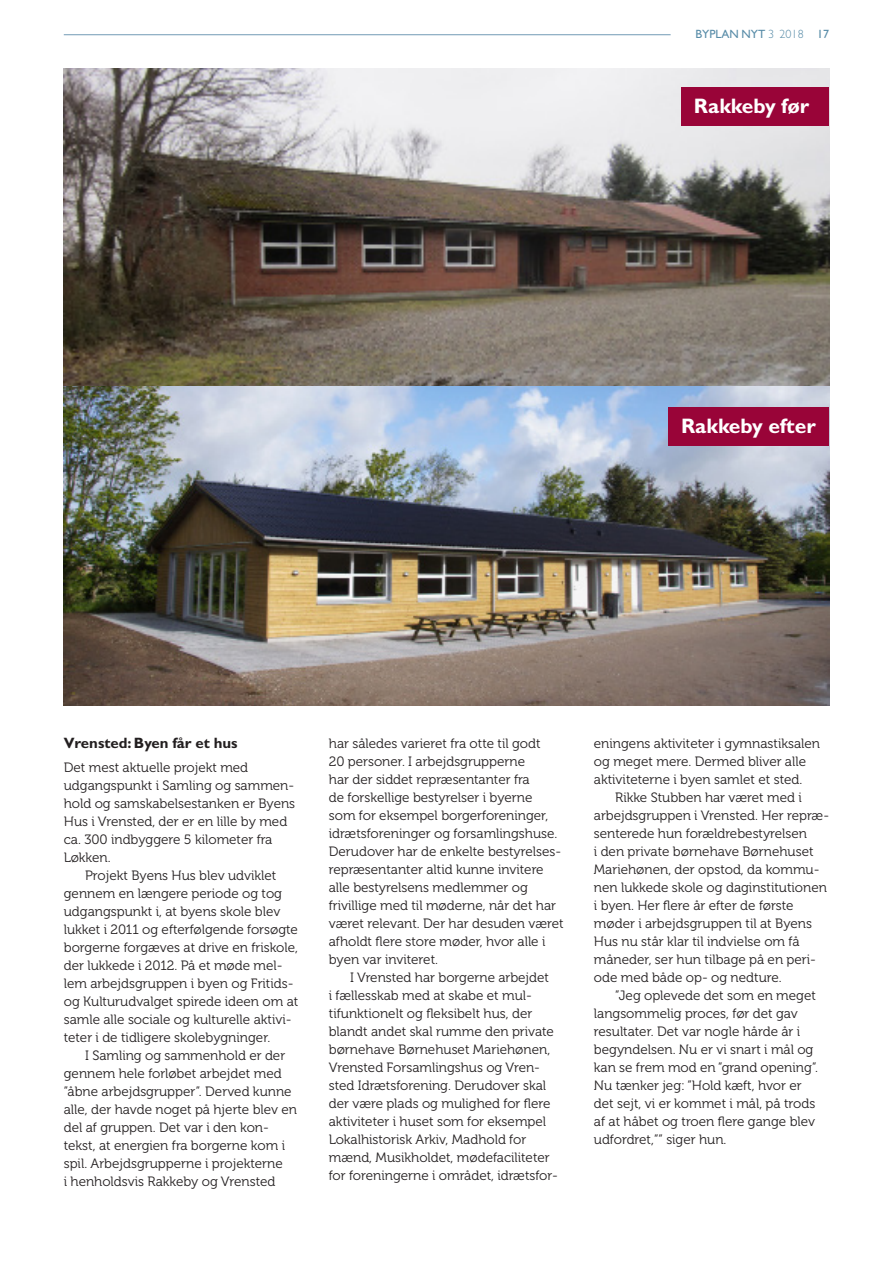
<style>
.page{position:relative;width:893px;height:1263px;background:#fff}
.page>*{position:absolute;margin:0;border:0;box-sizing:border-box;transform-origin:0 0}
.Mellemrubrik{font:700 21px "Gill Sans Std";color:#fff}
.Mellemrubrik-2{font:700 15px "Gill Sans Std";color:#231f20}
.Brødtekst{font:13.5px/18px "Museo 300";color:#231f20}
.t1{font:12px "Gill Sans Std";color:#588ca8}
.s1{font-weight:300}
</style>
<div class="page">
<img style="left:64px;top:68px;width:765px;height:637px">
<div style="left:681px;top:87px;width:148px;height:38px;background:#990438"></div>
<div style="left:668px;top:407px;width:161px;height:39px;background:#990438"></div>
<hr style="left:64px;top:34px;width:607px;height:1px;background:#729bb5">
<p class="t1" style="left:695px;top:27px;width:135px">BYPLAN NYT <span class="s1">3 2018</span> 17</p>
<p class="Mellemrubrik" style="left:694px;top:94px;width:117px">Rakkeby før</p>
<p class="Mellemrubrik" style="left:681px;top:414px;width:136px">Rakkeby efter</p>
<p class="Mellemrubrik-2" style="left:64px;top:734px;width:175px">Vrensted: Byen får et hus</p>
<p class="Brødtekst" style="left:64px;top:759px;width:233px">Det mest aktuelle projekt med udgangspunkt i Samling og sammen&shy;hold og samskabelsestanken er Byens<br>Hus i Vrensted, der er en lille by med ca. 300 indbyggere 5 kilometer fra<br>Løkken.</p>
<p class="Brødtekst" style="left:64px;top:867px;width:236px;text-indent:21px">Projekt Byens Hus blev udviklet gennem en længere periode og tog udgangspunkt i, at byens skole blev lukket i 2011 og efterfølgende forsøgte borgerne forgæves at drive en friskole, der lukkede i 2012. På et møde mel&shy;lem arbejdsgruppen i byen og Fritids&shy;og Kulturudvalget spirede ideen om at samle alle sociale og kulturelle aktivi&shy;teter i de tidligere skolebygninger.</p>
<p class="Brødtekst" style="left:64px;top:1047px;width:235px;text-indent:21px">I Samling og sammenhold er der gennem hele forløbet arbejdet med ”åbne arbejdsgrupper”. Derved kunne alle, der havde noget på hjerte blev en del af gruppen. Det var i den kon&shy;tekst, at energien fra borgerne kom i spil. Arbejdsgrupperne i projekterne<br>i henholdsvis Rakkeby og Vrensted</p>
<p class="Brødtekst" style="left:329px;top:734px;width:236px">har således varieret fra otte til godt<br>20 personer. I arbejdsgrupperne<br>har der siddet repræsentanter fra<br>de forskellige bestyrelser i byerne<br>som for eksempel borgerforeninger, idrætsforeninger og forsamlingshuse.<br>Derudover har de enkelte bestyrelses&shy;repræsentanter altid kunne invitere alle bestyrelsens medlemmer og frivillige med til møderne, når det har været relevant. Der har desuden været afholdt flere store møder, hvor alle i byen var inviteret.</p>
<p class="Brødtekst" style="left:329px;top:968px;width:231px;text-indent:21px">I Vrensted har borgerne arbejdet<br>i fællesskab med at skabe et mul&shy;tifunktionelt og fleksibelt hus, der blandt andet skal rumme den private børnehave Børnehuset Mariehønen, Vrensted Forsamlingshus og Vren&shy;sted Idrætsforening. Derudover skal der være plads og mulighed for flere aktiviteter i huset som for eksempel Lokalhistorisk Arkiv, Madhold for mænd, Musikholdet, mødefaciliteter for foreningerne i området, idrætsfor-</p>
<p class="Brødtekst" style="left:594px;top:734px;width:228px">eningens aktiviteter i gymnastiksalen og meget mere. Dermed bliver alle aktiviteterne i byen samlet et sted.</p>
<p class="Brødtekst" style="left:594px;top:788px;width:237px;text-indent:21px">Rikke Stubben har været med i arbejdsgruppen i Vrensted. Her repræ&shy;senterede hun forældrebestyrelsen<br>i den private børnehave Børnehuset Mariehønen, der opstod, da kommu&shy;nen lukkede skole og daginstitutionen i byen. Her flere år efter de første møder i arbejdsgruppen til at Byens Hus nu står klar til indvielse om få måneder, ser hun tilbage på en peri&shy;ode med både op- og nedture.</p>
<p class="Brødtekst" style="left:594px;top:986px;width:226px;text-indent:21px">”Jeg oplevede det som en meget langsommelig proces, før det gav resultater. Det var nogle hårde år i begyndelsen. Nu er vi snart i mål og kan se frem mod en ”grand opening”.<br>Nu tænker jeg: ”Hold kæft, hvor er det sejt, vi er kommet i mål, på trods af at håbet og troen flere gange blev udfordret,”” siger hun.</p>
</div>
